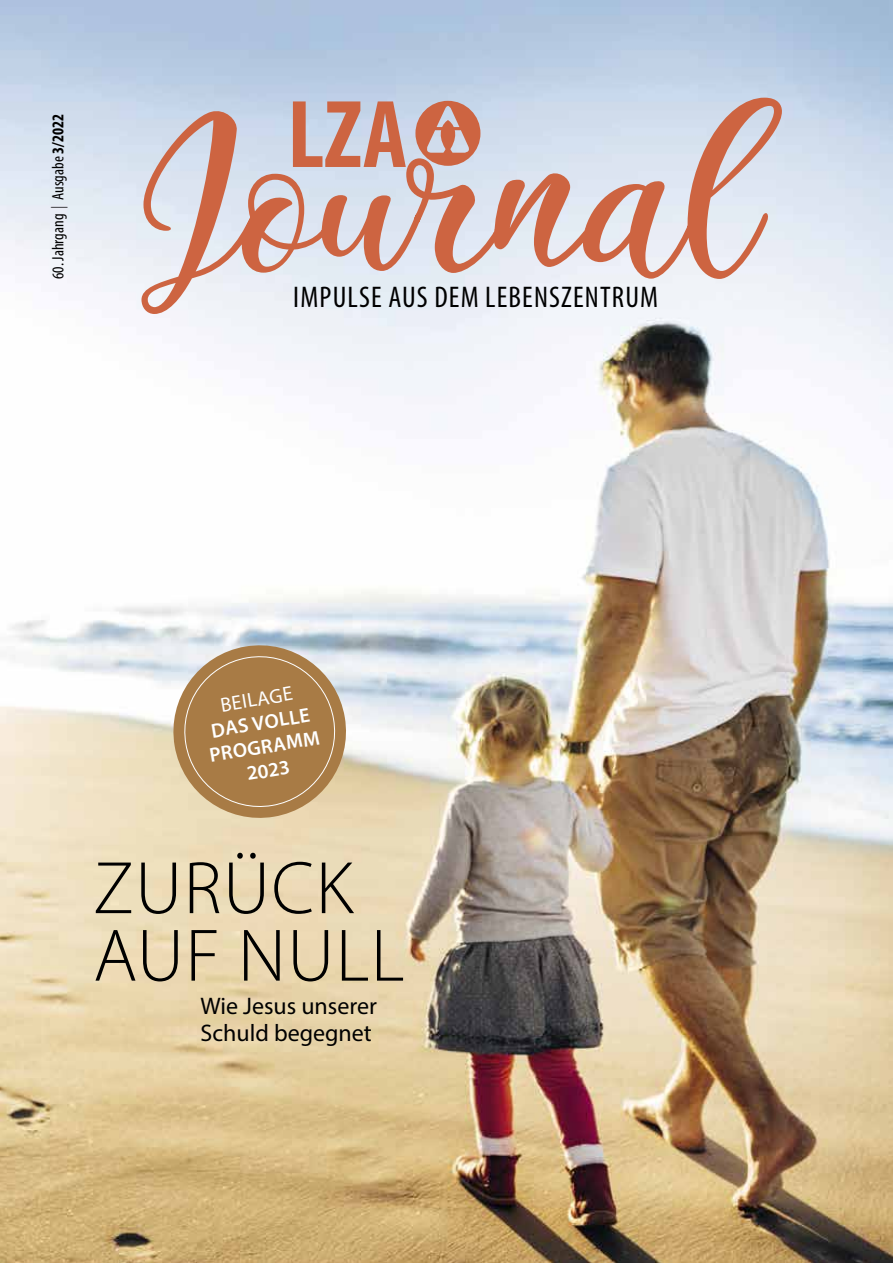
<style>
.page{position:relative;width:893px;height:1263px;background:#fff}
.page>*{position:absolute;margin:0;border:0;box-sizing:border-box;transform-origin:0 0}
.t1{font:300 75px/67.5px "Myriad Pro";letter-spacing:.02em;color:#000}
.t2{font:condensed 30px "Myriad Pro";letter-spacing:.04em;color:#000}
.t3{font:24px/27px "Myriad Pro";color:#000}
.t4{font:600 20.25px/24px "Myriad Pro";color:#fff;text-align:center}
.t5{font:20.25px "Myriad Pro";color:#fff}
.t6{font:condensed 16.5px "Myriad Pro";color:#000}
.s1{font-weight:300;font-stretch:normal}
.s2{font-weight:700}
</style>
<div class="page">
<img style="left:0;top:0;width:893px;height:1263px">
<svg style="left:141px;top:98px;width:641px;height:216px;background:#dbccce"></svg>
<svg style="left:492px;top:210px;width:18px;height:33px"></svg>
<svg style="left:582px;top:211px;width:21px;height:32px"></svg>
<svg style="left:415px;top:101px;width:65px;height:65px;background:#cc9081"></svg>
<svg style="left:293px;top:101px;width:113px;height:66px;background:#cb9b92"></svg>
<svg style="left:167px;top:639px;width:186px;height:185px;background:#bb9c73"></svg>
<p class="t6" style="left:48px;top:279px;width:167px;rotate:-90deg">60. Jahrgang <span class="s1">|</span> Ausgabe <span class="s2">3/2022</span></p>
<p class="t2" style="left:293px;top:279px;width:366px">IMPULSE AUS DEM LEBENSZENTRUM</p>
<p class="t5" style="left:219px;top:692px;width:74px;rotate:-9deg">BEILAGE</p>
<p class="t4" style="left:204px;top:719px;width:113px;rotate:-9deg">DAS VOLLE<br>PROGRAMM<br>2023</p>
<h1 class="t1" style="left:93px;top:854px;width:313px">ZURÜCK<br>AUF NULL</h1>
<p class="t3" style="left:200px;top:992px;width:178px">Wie Jesus unserer<br>Schuld begegnet</p>
</div>
